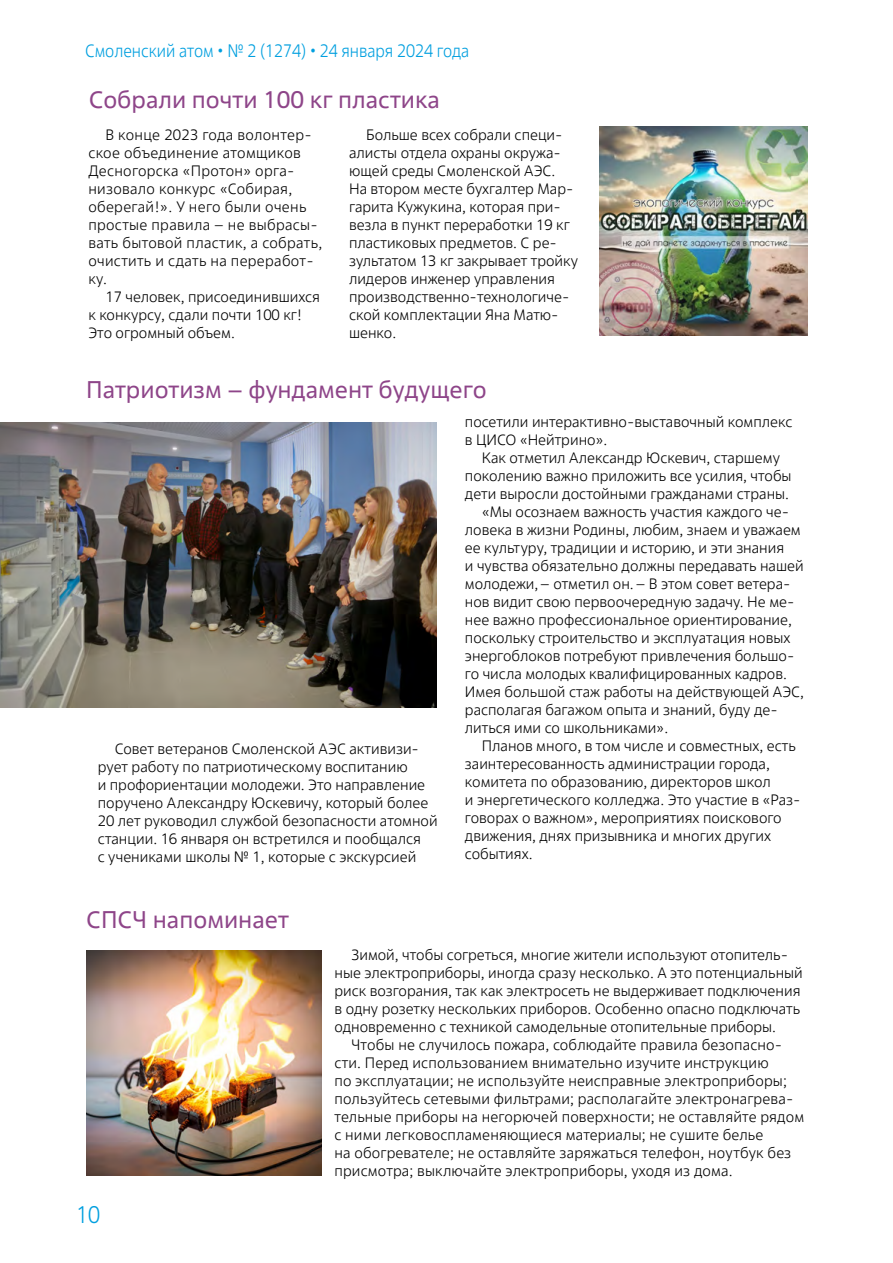
<style>
.page{position:relative;width:893px;height:1263px;background:#fff}
.page>*{position:absolute;margin:0;border:0;box-sizing:border-box;transform-origin:0 0}
.t1{font:24px "Rosatom";color:#8e4589}
.t2{font:300 24px "Rosatom";color:#009fdf;scale:.9 1}
.t3{font:300 18px "Rosatom";color:#009fdf;scale:.9 1}
.t4{font:300 15px/18px "Rosatom";color:#000}
.t5{font:300 15px/18px "Rosatom";letter-spacing:.02em;color:#000}
</style>
<div class="page">
<img style="left:0;top:422px;width:437px;height:286px">
<img style="left:599px;top:127px;width:209px;height:208px">
<img style="left:86px;top:950px;width:236px;height:226px">
<p class="t3" style="left:85px;top:39px;width:428px">Смоленский атом • № 2 (1274) • 24 января 2024 года</p>
<h1 class="t1" style="left:89px;top:84px;width:353px">Собрали почти 100 кг пластика</h1>
<p class="t5" style="left:88px;top:125px;width:235px;text-indent:17px">В конце 2023 года волонтер&shy;ское объединение атомщиков<br>Десногорска «Протон» орга&shy;низовало конкурс «Собирая, оберегай!». У него были очень простые правила – не выбрасы&shy;вать бытовой пластик, а собрать, очистить и сдать на переработ&shy;ку.</p>
<p class="t4" style="left:88px;top:287px;width:233px;text-indent:17px">17 человек, присоединившихся к конкурсу, сдали почти 100 кг!<br>Это огромный объем.</p>
<p class="t4" style="left:349px;top:125px;width:230px;text-indent:17px">Больше всех собрали специ&shy;алисты отдела охраны окружа&shy;ющей среды Смоленской АЭС.<br>На втором месте бухгалтер Мар&shy;гарита Кужукина, которая при&shy;везла в пункт переработки 19 кг пластиковых предметов. С ре&shy;зультатом 13 кг закрывает тройку лидеров инженер управления производственно-технологиче&shy;ской комплектации Яна Матю&shy;шенко.</p>
<h1 class="t1" style="left:86px;top:374px;width:402px">Патриотизм – фундамент будущего</h1>
<p class="t4" style="left:98px;top:740px;width:341px;text-indent:17px">Совет ветеранов Смоленской АЭС активизи&shy;рует работу по патриотическому воспитанию<br>и профориентации молодежи. Это направление поручено Александру Юскевичу, который более 20 лет руководил службой безопасности атомной станции. 16 января он встретился и пообщался<br>с учениками школы № 1, которые с экскурсией</p>
<h1 class="t1" style="left:86px;top:905px;width:204px">СПСЧ напоминает</h1>
<p class="t4" style="left:465px;top:413px;width:329px">посетили интерактивно-выставочный комплекс в ЦИСО «Нейтрино».</p>
<p class="t4" style="left:482px;top:449px;width:300px">Как отметил Александр Юскевич, старшему</p>
<p class="t4" style="left:465px;top:467px;width:328px">поколению важно приложить все усилия, чтобы</p>
<p class="t4" style="left:465px;top:485px;width:326px">дети выросли достойными гражданами страны.</p>
<p class="t4" style="left:482px;top:503px;width:309px">«Мы осознаем важность участия каждого че-</p>
<p class="t4" style="left:465px;top:521px;width:337px">ловека в жизни Родины, любим, знаем и уважаем</p>
<p class="t4" style="left:465px;top:539px;width:321px">ее культуру, традиции и историю, и эти знания</p>
<p class="t4" style="left:465px;top:557px;width:340px">и чувства обязательно должны передавать нашей</p>
<p class="t4" style="left:465px;top:575px;width:327px">молодежи,– отметил он.– В этом совет ветера-</p>
<p class="t4" style="left:465px;top:593px;width:331px">нов видит свою первоочередную задачу. Не ме-</p>
<p class="t4" style="left:465px;top:611px;width:329px">нее важно профессиональное ориентирование,</p>
<p class="t4" style="left:465px;top:629px;width:327px">поскольку строительство и эксплуатация новых</p>
<p class="t4" style="left:465px;top:647px;width:331px">энергоблоков потребуют привлечения большо-</p>
<p class="t4" style="left:465px;top:665px;width:324px">го числа молодых квалифицированных кадров.</p>
<p class="t4" style="left:465px;top:683px;width:341px">Имея большой стаж работы на действующей АЭС,</p>
<p class="t4" style="left:465px;top:701px;width:314px">располагая багажом опыта и знаний, буду де-</p>
<p class="t4" style="left:465px;top:719px;width:205px">литься ими со школьниками».</p>
<p class="t4" style="left:482px;top:737px;width:315px">Планов много, в том числе и совместных, есть</p>
<p class="t4" style="left:465px;top:755px;width:306px">заинтересованность администрации города,</p>
<p class="t4" style="left:465px;top:773px;width:307px">комитета по образованию, директоров школ</p>
<p class="t4" style="left:465px;top:791px;width:337px">и энергетического колледжа. Это участие в «Раз-</p>
<p class="t4" style="left:465px;top:809px;width:318px">говорах о важном», мероприятиях поискового</p>
<p class="t4" style="left:465px;top:827px;width:307px">движения, днях призывника и многих других</p>
<p class="t4" style="left:465px;top:845px;width:69px">событиях.</p>
<h1 class="t2" style="left:76px;top:1199px;width:28px">10</h1>
<p class="t4" style="left:334px;top:946px;width:470px;text-indent:17px">Зимой, чтобы согреться, многие жители используют отопитель&shy;ные электроприборы, иногда сразу несколько. А это потенциальный риск возгорания, так как электросеть не выдерживает подключения в одну розетку нескольких приборов. Особенно опасно подключать одновременно с техникой самодельные отопительные приборы.</p>
<p class="t4" style="left:334px;top:1036px;width:471px;text-indent:17px">Чтобы не случилось пожара, соблюдайте правила безопасно&shy;сти. Перед использованием внимательно изучите инструкцию<br>по эксплуатации; не используйте неисправные электроприборы; пользуйтесь сетевыми фильтрами; располагайте электронагрева&shy;тельные приборы на негорючей поверхности; не оставляйте рядом с ними легковоспламеняющиеся материалы; не сушите белье<br>на обогревателе; не оставляйте заряжаться телефон, ноутбук без присмотра; выключайте электроприборы, уходя из дома.</p>
</div>
